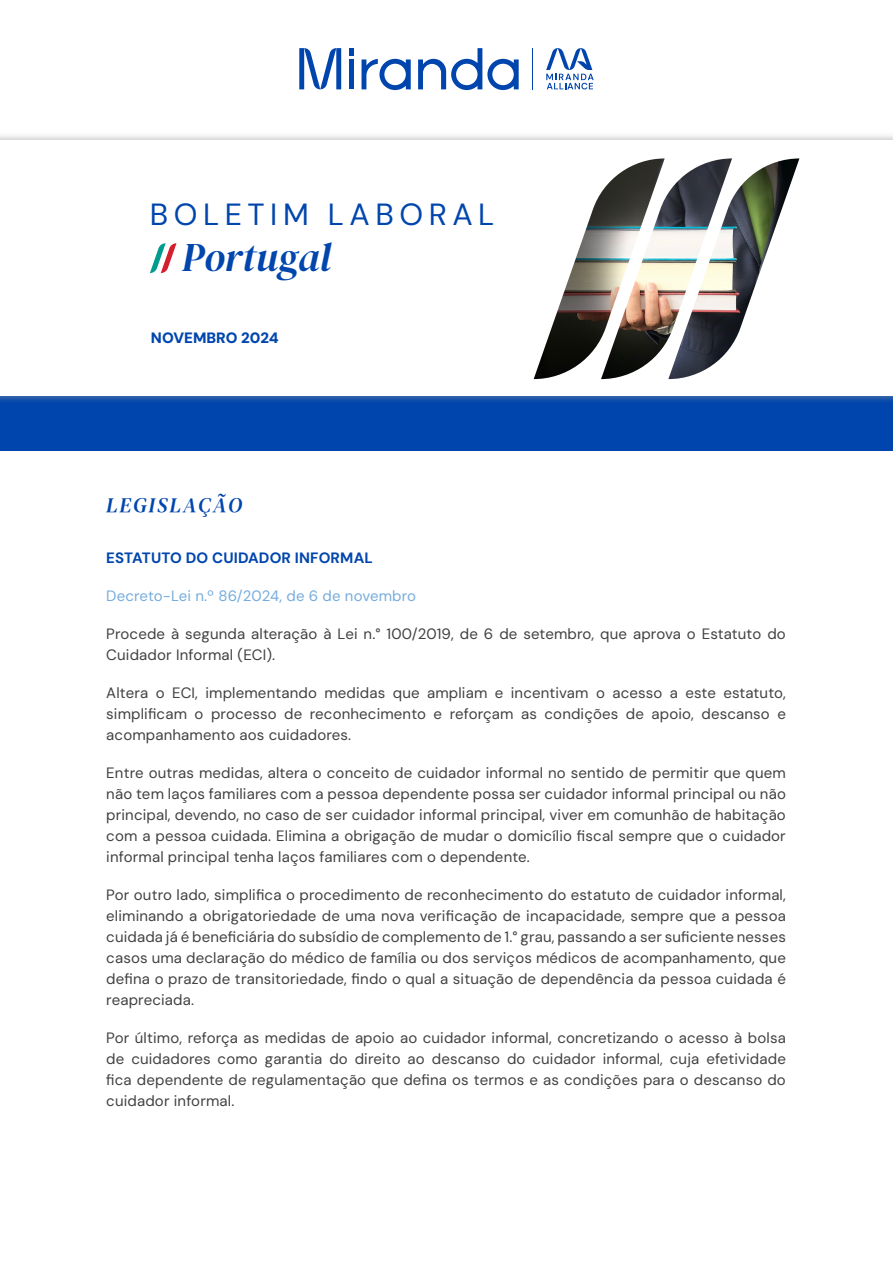
<style>
.page{position:relative;width:893px;height:1263px;background:#fff}
.page>*{position:absolute;margin:0;border:0;box-sizing:border-box;transform-origin:0 0}
.t1{font:italic 40.2px "DM Serif Display";color:#0046ad}
.t2{font:30.6px "DM Sans";letter-spacing:.18em;color:#0046ad}
.t3{font:italic 21px "DM Serif Text";letter-spacing:.09em;color:#0045ad}
.t4{font:15px/21px "DM Sans";letter-spacing:.01em;color:#414042;text-align:justify}
.t5{font:15px "DM Sans";letter-spacing:.01em;color:#76acdd}
.t6{font:700 15px "DM Sans";letter-spacing:.01em;color:#0046ad}
.t7{font:900 15px "DM Sans";color:#0046ad}
</style>
<div class="page">
<div style="left:0;top:394px;width:893px;height:57px;background:#0045ad"></div>
<div style="left:0;top:132px;width:893px;height:271px;background:#9c9c9c;opacity:.75"></div>
<div style="left:0;top:140px;width:893px;height:255px;background:#fff"></div>
<div style="left:349px;top:48px;width:5px;height:8px;background:#0045ad"></div>
<svg style="left:299px;top:48px;width:42px;height:41px"></svg>
<div style="left:349px;top:59px;width:5px;height:30px;background:#0045ad"></div>
<svg style="left:362px;top:59px;width:49px;height:31px"></svg>
<svg style="left:418px;top:48px;width:101px;height:42px"></svg>
<svg style="left:546px;top:48px;width:48px;height:41px"></svg>
<hr style="left:532px;top:48px;width:1px;height:41px;background:#0045ad">
<svg style="left:150px;top:243px;width:26px;height:30px"></svg>
<img style="left:534px;top:158px;width:265px;height:221px">
<h2 class="t2" style="left:150px;top:195px;width:346px">BOLETIM LABORAL</h2>
<h1 class="t1" style="left:182px;top:234px;width:151px">Portugal</h1>
<p class="t7" style="left:151px;top:328px;width:129px">NOVEMBRO 2024</p>
<h3 class="t3" style="left:106px;top:493px;width:137px">LEGISLAÇÃO</h3>
<p class="t6" style="left:106px;top:548px;width:268px">ESTATUTO DO CUIDADOR INFORMAL</p>
<p class="t5" style="left:106px;top:586px;width:311px">Decreto-Lei n.º 86/2024, de 6 de novembro</p>
<p class="t4" style="left:106px;top:623px;width:681px">Procede à segunda alteração à Lei n.° 100/2019, de 6 de setembro, que aprova o Estatuto do<br>Cuidador Informal (ECI).</p>
<p class="t4" style="left:106px;top:682px;width:681px">Altera o ECI, implementando medidas que ampliam e incentivam o acesso a este estatuto, simplificam o processo de reconhecimento e reforçam as condições de apoio, descanso e acompanhamento aos cuidadores.</p>
<p class="t4" style="left:106px;top:762px;width:681px">Entre outras medidas, altera o conceito de cuidador informal no sentido de permitir que quem não tem laços familiares com a pessoa dependente possa ser cuidador informal principal ou não principal, devendo, no caso de ser cuidador informal principal, viver em comunhão de habitação com a pessoa cuidada. Elimina a obrigação de mudar o domicílio fiscal sempre que o cuidador informal principal tenha laços familiares com o dependente.</p>
<p class="t4" style="left:106px;top:884px;width:681px">Por outro lado, simplifica o procedimento de reconhecimento do estatuto de cuidador informal, eliminando a obrigatoriedade de uma nova verificação de incapacidade, sempre que a pessoa cuidada já é beneficiária do subsídio de complemento de 1.° grau, passando a ser suficiente nesses casos uma declaração do médico de família ou dos serviços médicos de acompanhamento, que defina o prazo de transitoriedade, findo o qual a situação de dependência da pessoa cuidada é reapreciada.</p>
<p class="t4" style="left:106px;top:1027px;width:681px">Por último, reforça as medidas de apoio ao cuidador informal, concretizando o acesso à bolsa de cuidadores como garantia do direito ao descanso do cuidador informal, cuja efetividade fica dependente de regulamentação que defina os termos e as condições para o descanso do cuidador informal.</p>
</div>
